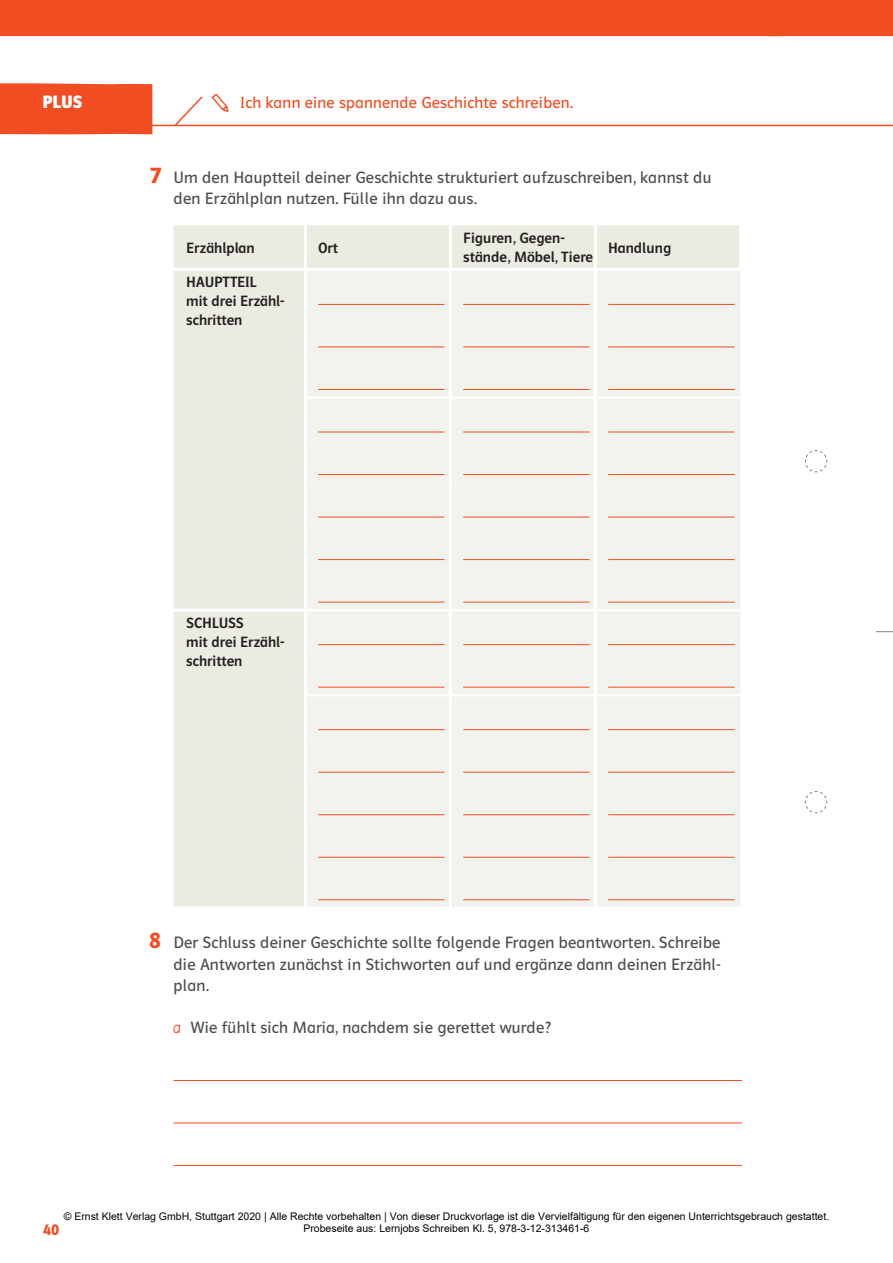
<style>
.page{position:relative;width:893px;height:1263px;background:#fff}
.page>*{position:absolute;margin:0;border:0;box-sizing:border-box;transform-origin:0 0}
.t1{font:24px "Polo Basis TB Hfett";color:#f04d22}
.t2{font:700 18px "Polo Basis TB";color:#fff}
.t3{font:16.5px/21.3px "Polo Basis TB Buch";letter-spacing:.01em;color:#4b4c4d}
.t4{font:16.5px "Polo Basis TB Hfett";color:#f04d22}
.t5{font:16.2px "Polo Basis TB Buch";letter-spacing:.01em;color:#f04d22}
.t6{font:15px/18.8px "Polo Basis TB Krftg";color:#231f20}
.t7{font:10.5px/12.6px "Arial";color:#000;text-align:center}
.s1{font-family:"Lemme Script BY05";font-size:18px;color:#f04d22}
</style>
<div class="page">
<div style="left:0;top:83px;width:152px;height:51px;background:#f04d22"></div>
<svg style="left:173px;top:96px;width:31px;height:31px"></svg>
<hr style="left:0;top:125px;width:893px;height:1px;background:#f04d22">
<svg style="left:876px;top:631px;width:17px;height:1px"></svg>
<svg style="left:805px;top:450px;width:22px;height:23px"></svg>
<svg style="left:805px;top:791px;width:22px;height:22px"></svg>
<hr style="left:174px;top:1080px;width:568px;height:1px;background:#f04d22">
<hr style="left:174px;top:1123px;width:568px;height:1px;background:#f04d22">
<hr style="left:174px;top:1165px;width:568px;height:1px;background:#f04d22">
<div style="left:174px;top:225px;width:565px;height:681px;background:#ebebe2"></div>
<div style="left:307px;top:271px;width:433px;height:636px;background:#f2f3ed"></div>
<hr style="left:449px;top:225px;width:3px;height:43px;background:#fff">
<hr style="left:594px;top:225px;width:3px;height:43px;background:#fff">
<hr style="left:449px;top:271px;width:3px;height:42px;background:#fff">
<hr style="left:594px;top:271px;width:3px;height:42px;background:#fff">
<hr style="left:449px;top:313px;width:3px;height:42px;background:#fff">
<hr style="left:594px;top:313px;width:3px;height:42px;background:#fff">
<hr style="left:449px;top:355px;width:3px;height:41px;background:#fff">
<hr style="left:594px;top:355px;width:3px;height:41px;background:#fff">
<hr style="left:449px;top:399px;width:3px;height:41px;background:#fff">
<hr style="left:594px;top:399px;width:3px;height:41px;background:#fff">
<hr style="left:449px;top:440px;width:3px;height:43px;background:#fff">
<hr style="left:594px;top:440px;width:3px;height:43px;background:#fff">
<hr style="left:449px;top:483px;width:3px;height:42px;background:#fff">
<hr style="left:594px;top:483px;width:3px;height:42px;background:#fff">
<hr style="left:449px;top:525px;width:3px;height:84px;background:#fff">
<hr style="left:594px;top:525px;width:3px;height:84px;background:#fff">
<hr style="left:449px;top:611px;width:3px;height:42px;background:#fff">
<hr style="left:594px;top:611px;width:3px;height:42px;background:#fff">
<hr style="left:449px;top:653px;width:3px;height:41px;background:#fff">
<hr style="left:594px;top:653px;width:3px;height:41px;background:#fff">
<hr style="left:449px;top:696px;width:3px;height:42px;background:#fff">
<hr style="left:594px;top:696px;width:3px;height:42px;background:#fff">
<hr style="left:449px;top:738px;width:3px;height:42px;background:#fff">
<hr style="left:594px;top:738px;width:3px;height:42px;background:#fff">
<hr style="left:449px;top:780px;width:3px;height:43px;background:#fff">
<hr style="left:594px;top:780px;width:3px;height:43px;background:#fff">
<hr style="left:449px;top:823px;width:3px;height:84px;background:#fff">
<hr style="left:594px;top:823px;width:3px;height:84px;background:#fff">
<hr style="left:174px;top:268px;width:131px;height:3px;background:#fff">
<hr style="left:305px;top:268px;width:145px;height:3px;background:#fff">
<hr style="left:450px;top:268px;width:145px;height:3px;background:#fff">
<hr style="left:595px;top:268px;width:147px;height:3px;background:#fff">
<hr style="left:307px;top:609px;width:143px;height:2px;background:#fff">
<hr style="left:450px;top:609px;width:145px;height:2px;background:#fff">
<hr style="left:595px;top:609px;width:144px;height:2px;background:#fff">
<hr style="left:304px;top:225px;width:3px;height:43px;background:#fff">
<hr style="left:304px;top:271px;width:3px;height:42px;background:#fff">
<hr style="left:304px;top:313px;width:3px;height:42px;background:#fff">
<hr style="left:304px;top:355px;width:3px;height:43px;background:#fff">
<hr style="left:304px;top:398px;width:3px;height:42px;background:#fff">
<hr style="left:304px;top:440px;width:3px;height:43px;background:#fff">
<hr style="left:304px;top:483px;width:3px;height:42px;background:#fff">
<hr style="left:304px;top:525px;width:3px;height:84px;background:#fff">
<hr style="left:304px;top:612px;width:3px;height:41px;background:#fff">
<hr style="left:304px;top:653px;width:3px;height:42px;background:#fff">
<hr style="left:307px;top:396px;width:143px;height:3px;background:#fff">
<hr style="left:450px;top:396px;width:145px;height:3px;background:#fff">
<hr style="left:595px;top:396px;width:144px;height:3px;background:#fff">
<hr style="left:174px;top:609px;width:133px;height:3px;background:#fff">
<hr style="left:304px;top:695px;width:3px;height:43px;background:#fff">
<hr style="left:304px;top:738px;width:3px;height:42px;background:#fff">
<hr style="left:304px;top:780px;width:3px;height:43px;background:#fff">
<hr style="left:304px;top:823px;width:3px;height:83px;background:#fff">
<hr style="left:307px;top:694px;width:143px;height:2px;background:#fff">
<hr style="left:450px;top:694px;width:145px;height:2px;background:#fff">
<hr style="left:595px;top:694px;width:144px;height:2px;background:#fff">
<hr style="left:318px;top:304px;width:126px;height:1px;background:#f04d22">
<hr style="left:463px;top:304px;width:126px;height:1px;background:#f04d22">
<hr style="left:608px;top:304px;width:126px;height:1px;background:#f04d22">
<hr style="left:318px;top:347px;width:126px;height:1px;background:#f04d22">
<hr style="left:463px;top:347px;width:126px;height:1px;background:#f04d22">
<hr style="left:608px;top:347px;width:126px;height:1px;background:#f04d22">
<hr style="left:318px;top:389px;width:126px;height:1px;background:#f04d22">
<hr style="left:463px;top:389px;width:126px;height:1px;background:#f04d22">
<hr style="left:608px;top:389px;width:126px;height:1px;background:#f04d22">
<hr style="left:318px;top:432px;width:126px;height:1px;background:#f04d22">
<hr style="left:463px;top:432px;width:126px;height:1px;background:#f04d22">
<hr style="left:608px;top:432px;width:126px;height:1px;background:#f04d22">
<hr style="left:318px;top:474px;width:126px;height:1px;background:#f04d22">
<hr style="left:463px;top:474px;width:126px;height:1px;background:#f04d22">
<hr style="left:608px;top:474px;width:126px;height:1px;background:#f04d22">
<hr style="left:318px;top:517px;width:126px;height:1px;background:#f04d22">
<hr style="left:463px;top:517px;width:126px;height:1px;background:#f04d22">
<hr style="left:608px;top:517px;width:126px;height:1px;background:#f04d22">
<hr style="left:318px;top:559px;width:126px;height:1px;background:#f04d22">
<hr style="left:318px;top:602px;width:126px;height:1px;background:#f04d22">
<hr style="left:463px;top:559px;width:126px;height:1px;background:#f04d22">
<hr style="left:463px;top:602px;width:126px;height:1px;background:#f04d22">
<hr style="left:608px;top:559px;width:126px;height:1px;background:#f04d22">
<hr style="left:608px;top:602px;width:126px;height:1px;background:#f04d22">
<hr style="left:318px;top:644px;width:126px;height:1px;background:#f04d22">
<hr style="left:463px;top:644px;width:126px;height:1px;background:#f04d22">
<hr style="left:608px;top:644px;width:126px;height:1px;background:#f04d22">
<hr style="left:318px;top:687px;width:126px;height:1px;background:#f04d22">
<hr style="left:463px;top:687px;width:126px;height:1px;background:#f04d22">
<hr style="left:608px;top:687px;width:126px;height:1px;background:#f04d22">
<hr style="left:318px;top:729px;width:126px;height:1px;background:#f04d22">
<hr style="left:463px;top:729px;width:126px;height:1px;background:#f04d22">
<hr style="left:608px;top:729px;width:126px;height:1px;background:#f04d22">
<hr style="left:318px;top:772px;width:126px;height:1px;background:#f04d22">
<hr style="left:463px;top:772px;width:126px;height:1px;background:#f04d22">
<hr style="left:608px;top:772px;width:126px;height:1px;background:#f04d22">
<hr style="left:318px;top:814px;width:126px;height:1px;background:#f04d22">
<hr style="left:463px;top:814px;width:126px;height:1px;background:#f04d22">
<hr style="left:608px;top:814px;width:126px;height:1px;background:#f04d22">
<hr style="left:318px;top:857px;width:126px;height:1px;background:#f04d22">
<hr style="left:318px;top:899px;width:126px;height:1px;background:#f04d22">
<hr style="left:463px;top:857px;width:126px;height:1px;background:#f04d22">
<hr style="left:463px;top:899px;width:126px;height:1px;background:#f04d22">
<hr style="left:608px;top:857px;width:126px;height:1px;background:#f04d22">
<hr style="left:608px;top:899px;width:126px;height:1px;background:#f04d22">
<div style="left:0;top:0;width:893px;height:37px;background:#f04d22"></div>
<p class="t2" style="left:43px;top:92px;width:41px">PLUS</p>
<p class="t5" style="left:240px;top:94px;width:334px">Ich kann eine spannende Geschichte schreiben.</p>
<h1 class="t1" style="left:150px;top:161px;width:13px">7</h1>
<p class="t3" style="left:174px;top:167px;width:539px">Um den Hauptteil deiner Geschichte strukturiert aufzuschreiben, kannst du den Erzählplan nutzen. Fülle ihn dazu aus.</p>
<p class="t6" style="left:186px;top:238px;width:70px">Erzählplan</p>
<p class="t6" style="left:318px;top:238px;width:22px">Ort</p>
<p class="t6" style="left:463px;top:229px;width:131px">Figuren, Gegen&shy;stände, Möbel, Tiere</p>
<p class="t6" style="left:608px;top:238px;width:64px">Handlung</p>
<p class="t6" style="left:186px;top:273px;width:100px">HAUPTTEIL<br>mit drei Erzähl&shy;schritten</p>
<p class="t6" style="left:186px;top:614px;width:100px">SCHLUSS<br>mit drei Erzähl&shy;schritten</p>
<h1 class="t1" style="left:149px;top:927px;width:13px">8</h1>
<p class="t3" style="left:174px;top:932px;width:548px;text-align:justify">Der Schluss deiner Geschichte sollte folgende Fragen beantworten. Schreibe die Antworten zunächst in Stichworten auf und ergänze dann deinen Erzähl&shy;plan.</p>
<p class="t3" style="left:174px;top:1017px;width:379px"><span class="s1">a</span> Wie fühlt sich Maria, nachdem sie gerettet wurde?</p>
<p class="t7" style="left:64px;top:1209px;width:767px">© Ernst Klett Verlag GmbH, Stuttgart 2020 | Alle Rechte vorbehalten | Von dieser Druckvorlage ist die Vervielfältigung für den eigenen Unterrichtsgebrauch gestattet.<br>Probeseite aus: Lernjobs Schreiben Kl. 5, 978-3-12-313461-6</p>
<p class="t4" style="left:43px;top:1220px;width:18px">40</p>
</div>
